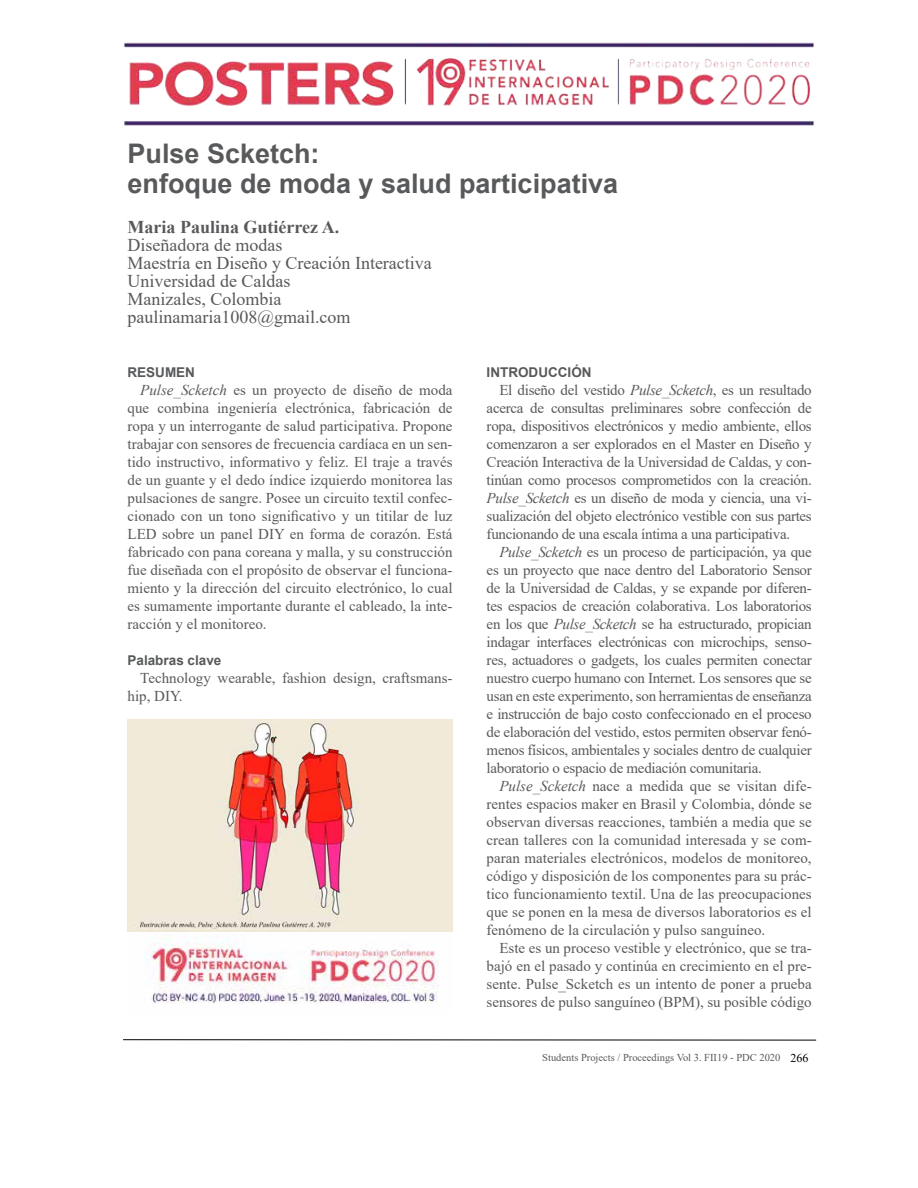
<style>
.page{position:relative;width:918px;height:1188px;background:#fff}
.page>*{position:absolute;margin:0;border:0;box-sizing:border-box;transform-origin:0 0}
.t1{font:700 27px/30px "Arial";color:#58595b}
.t2{font:18px/18px "Times New Roman";color:#58595b}
.t3{font:700 18px "Times New Roman";color:#58595b}
.t4{font:15px/18px "Times New Roman";color:#58595b;text-align:justify}
.t5{font:700 13.5px "Arial";color:#58595b}
.t6{font:10.5px "Times New Roman";color:#58595b}
.s1{font-style:italic}
.s2{font-size:12px;color:#000}
</style>
<div class="page">
<img style="left:144px;top:937px;width:295px;height:67px">
<img style="left:124px;top:42px;width:691px;height:84px">
<hr style="left:123px;top:1039px;width:693px;height:1px;background:#000">
<img style="left:128px;top:720px;width:325px;height:212px">
<h1 class="t1" style="left:128px;top:138px;width:492px">Pulse Scketch:<br>enfoque de moda y salud participativa</h1>
<p class="t3" style="left:128px;top:217px;width:213px">Maria Paulina Gutiérrez A.</p>
<p class="t2" style="left:128px;top:236px;width:306px">Diseñadora de modas<br>Maestría en Diseño y Creación Interactiva<br>Universidad de Caldas<br>Manizales, Colombia paulinamaria1008@gmail.com</p>
<p class="t5" style="left:128px;top:365px;width:69px">RESUMEN</p>
<p class="t4" style="left:128px;top:381px;width:327px;text-indent:13px"><span class="s1">Pulse_Scketch</span> es un proyecto de diseño de moda que combina ingeniería electrónica, fabricación de ropa y un interrogante de salud participativa. Propone trabajar con sensores de frecuencia cardíaca en un sen&shy;tido instructivo, informativo y feliz. El traje a través de un guante y el dedo índice izquierdo monitorea las pulsaciones de sangre. Posee un circuito textil confec&shy;cionado con un tono significativo y un titilar de luz LED sobre un panel DIY en forma de corazón. Está fabricado con pana coreana y malla, y su construcción fue diseñada con el propósito de observar el funciona&shy;miento y la dirección del circuito electrónico, lo cual es sumamente importante durante el cableado, la inte&shy;racción y el monitoreo.</p>
<p class="t5" style="left:128px;top:653px;width:95px">Palabras clave</p>
<p class="t4" style="left:128px;top:669px;width:327px;text-indent:13px">Technology wearable, fashion design, craftsmans&shy;hip, DIY.</p>
<p class="t5" style="left:487px;top:365px;width:106px">INTRODUCCIÓN</p>
<p class="t4" style="left:487px;top:381px;width:327px;text-indent:13px">El diseño del vestido <span class="s1">Pulse_Scketch</span>, es un resultado acerca de consultas preliminares sobre confección de ropa, dispositivos electrónicos y medio ambiente, ellos comenzaron a ser explorados en el Master en Diseño y Creación Interactiva de la Universidad de Caldas, y con&shy;tinúan como procesos comprometidos con la creación.<br><span class="s1">Pulse_Scketch</span> es un diseño de moda y ciencia, una vi&shy;sualización del objeto electrónico vestible con sus partes funcionando de una escala íntima a una participativa.</p>
<p class="t4" style="left:487px;top:543px;width:327px;text-indent:13px"><span class="s1">Pulse_Scketch</span> es un proceso de participación, ya que es un proyecto que nace dentro del Laboratorio Sensor de la Universidad de Caldas, y se expande por diferen&shy;tes espacios de creación colaborativa. Los laboratorios en los que <span class="s1">Pulse_Scketch</span> se ha estructurado, propician indagar interfaces electrónicas con microchips, senso&shy;res, actuadores o gadgets, los cuales permiten conectar nuestro cuerpo humano con Internet. Los sensores que se usan en este experimento, son herramientas de enseñanza e instrucción de bajo costo confeccionado en el proceso de elaboración del vestido, estos permiten observar fenó&shy;menos físicos, ambientales y sociales dentro de cualquier laboratorio o espacio de mediación comunitaria.</p>
<p class="t4" style="left:487px;top:777px;width:327px;text-indent:13px"><span class="s1">Pulse_Scketch</span> nace a medida que se visitan dife&shy;rentes espacios maker en Brasil y Colombia, dónde se observan diversas reacciones, también a media que se crean talleres con la comunidad interesada y se com&shy;paran materiales electrónicos, modelos de monitoreo, código y disposición de los componentes para su prác&shy;tico funcionamiento textil. Una de las preocupaciones que se ponen en la mesa de diversos laboratorios es el fenómeno de la circulación y pulso sanguíneo.</p>
<p class="t4" style="left:487px;top:939px;width:327px;text-indent:13px">Este es un proceso vestible y electrónico, que se tra&shy;bajó en el pasado y continúa en crecimiento en el pre&shy;sente. Pulse_Scketch es un intento de poner a prueba sensores de pulso sanguíneo (BPM), su posible código</p>
<p class="t6" style="left:542px;top:1051px;width:268px">Students Projects / Proceedings Vol 3. FII19 - PDC 2020 <span class="s2">266</span></p>
</div>
